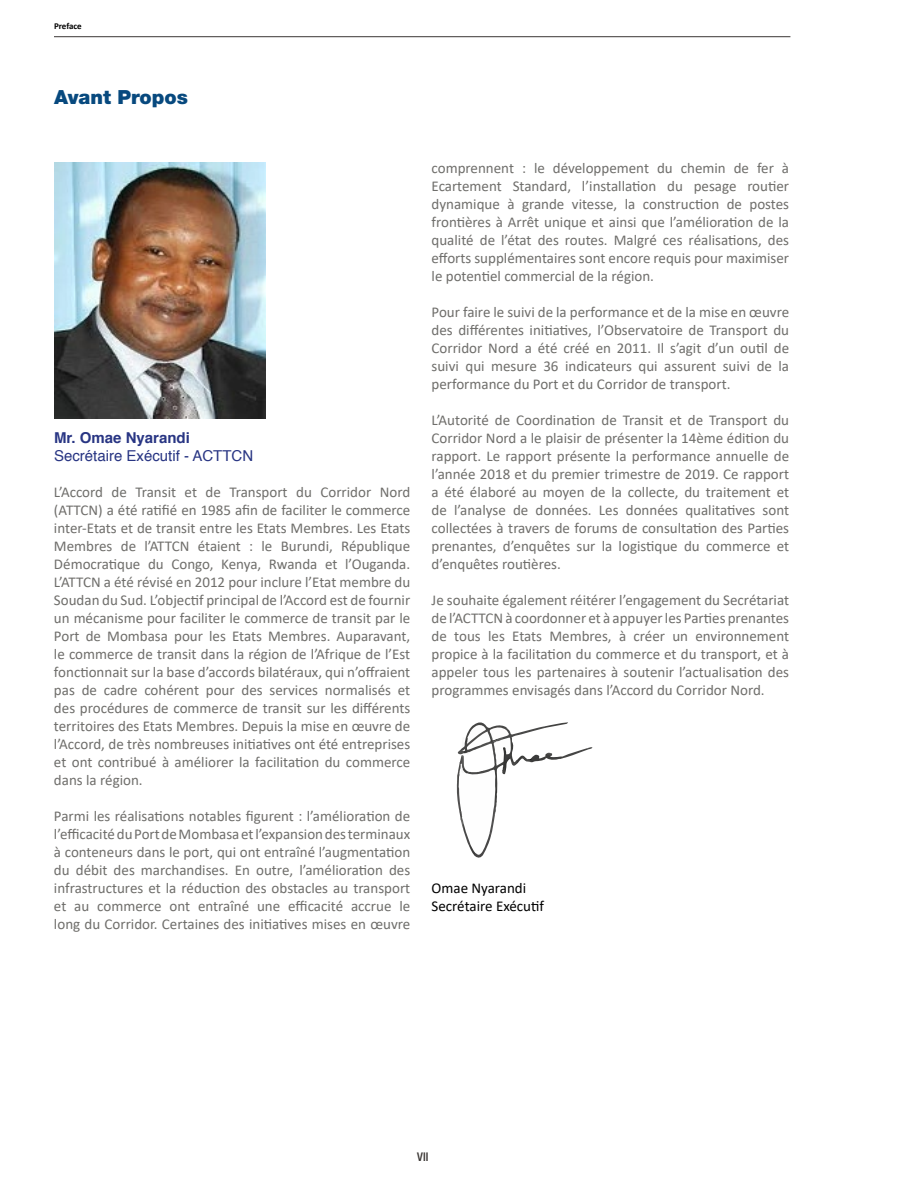
<style>
.page{position:relative;width:918px;height:1188px;background:#fff}
.page>*{position:absolute;margin:0;border:0;box-sizing:border-box;transform-origin:0 0}
.t1{font:900 19.5px "Helvetica Neue LT Std";color:#07497e}
.t2{font:15px/18px "Calibri";color:#6f6e6b;text-align:justify}
.t3{font:15px/18px "Calibri";color:#000}
.t4{font:15px "Helvetica";color:#283583}
.t5{font:700 15px "Helvetica";color:#283583}
.t6{font:500 condensed 12px "Helvetica Neue LT Std";color:#3b3735}
.t7{font:700 9px "Calibri";letter-spacing:-.005em;color:#000}
</style>
<div class="page">
<hr style="left:54px;top:36px;width:736px;height:1px;background:#3b3735">
<svg style="left:456px;top:722px;width:137px;height:136px"></svg>
<img style="left:54px;top:162px;width:211px;height:256px">
<p class="t7" style="left:54px;top:20px;width:29px">Preface</p>
<h1 class="t1" style="left:54px;top:85px;width:136px">Avant Propos</h1>
<p class="t5" style="left:54px;top:426px;width:137px">Mr. Omae Nyarandi</p>
<p class="t4" style="left:54px;top:444px;width:201px">Secrétaire Exécutif - ACTTCN</p>
<p class="t2" style="left:54px;top:483px;width:358px">L’Accord de Transit et de Transport du Corridor Nord (ATTCN) a été ratifié en 1985 afin de faciliter le commerce inter-Etats et de transit entre les Etats Membres. Les Etats Membres de l’ATTCN étaient : le Burundi, République Démocratique du Congo, Kenya, Rwanda et l’Ouganda.<br>L’ATTCN a été révisé en 2012 pour inclure l’Etat membre du Soudan du Sud. L’objectif principal de l’Accord est de fournir un mécanisme pour faciliter le commerce de transit par le Port de Mombasa pour les Etats Membres. Auparavant, le commerce de transit dans la région de l’Afrique de l’Est fonctionnait sur la base d’accords bilatéraux, qui n’offraient pas de cadre cohérent pour des services normalisés et des procédures de commerce de transit sur les différents territoires des Etats Membres. Depuis la mise en œuvre de l’Accord, de très nombreuses initiatives ont été entreprises et ont contribué à améliorer la facilitation du commerce dans la région.</p>
<p class="t2" style="left:54px;top:807px;width:358px">Parmi les réalisations notables figurent : l’amélioration de l’efficacité du Port de Mombasa et l’expansion des terminaux à conteneurs dans le port, qui ont entraîné l’augmentation du débit des marchandises. En outre, l’amélioration des infrastructures et la réduction des obstacles au transport et au commerce ont entraîné une efficacité accrue le long du Corridor. Certaines des initiatives mises en œuvre</p>
<p class="t2" style="left:432px;top:159px;width:359px">comprennent : le développement du chemin de fer à Ecartement Standard, l’installation du pesage routier dynamique à grande vitesse, la construction de postes frontières à Arrêt unique et ainsi que l’amélioration de la qualité de l’état des routes. Malgré ces réalisations, des efforts supplémentaires sont encore requis pour maximiser le potentiel commercial de la région.</p>
<p class="t2" style="left:432px;top:303px;width:359px">Pour faire le suivi de la performance et de la mise en œuvre des différentes initiatives, l’Observatoire de Transport du Corridor Nord a été créé en 2011. Il s’agit d’un outil de suivi qui mesure 36 indicateurs qui assurent suivi de la performance du Port et du Corridor de transport.</p>
<p class="t2" style="left:432px;top:411px;width:359px">L’Autorité de Coordination de Transit et de Transport du Corridor Nord a le plaisir de présenter la 14ème édition du rapport. Le rapport présente la performance annuelle de l’année 2018 et du premier trimestre de 2019. Ce rapport a été élaboré au moyen de la collecte, du traitement et de l’analyse de données. Les données qualitatives sont collectées à travers de forums de consultation des Parties prenantes, d’enquêtes sur la logistique du commerce et d’enquêtes routières.</p>
<p class="t2" style="left:432px;top:591px;width:359px">Je souhaite également réitérer l’engagement du Secrétariat de l’ACTTCN à coordonner et à appuyer les Parties prenantes de tous les Etats Membres, à créer un environnement propice à la facilitation du commerce et du transport, et à appeler tous les partenaires à soutenir l’actualisation des programmes envisagés dans l’Accord du Corridor Nord.</p>
<p class="t3" style="left:432px;top:879px;width:114px">Omae Nyarandi<br>Secrétaire Exécutif</p>
<p class="t6" style="left:417px;top:1149px;width:13px">VII</p>
</div>
